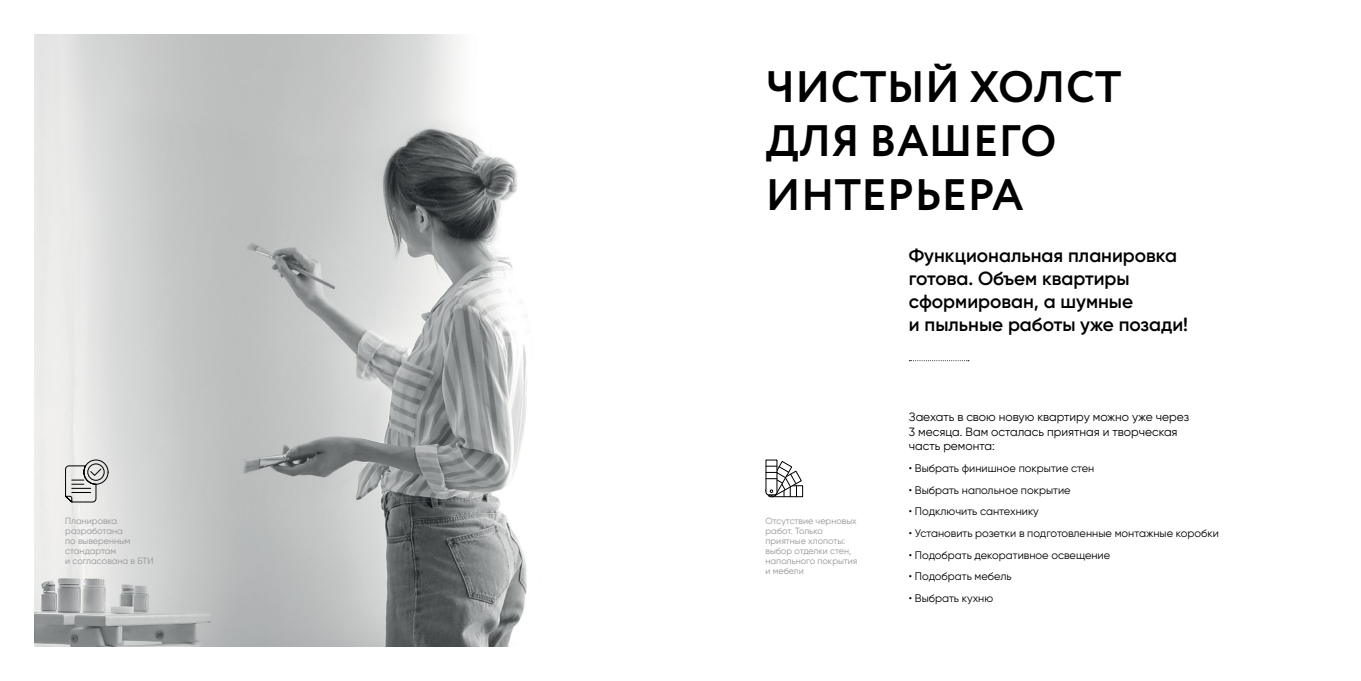
<style>
.page{position:relative;width:1361px;height:681px;background:#fff}
.page>*{position:absolute;margin:0;border:0;box-sizing:border-box;transform-origin:0 0}
.t1{font:700 44px/54px "Circe";letter-spacing:.01em;color:#000}
.t2{font:600 19px/22.8px "Gilroy";color:#000}
.t3{font:12px/14.4px "Gilroy";color:#000}
.t4{font:11px "Gilroy";color:#000}
.t5{font:9px/10px "Gilroy";color:#939598}
</style>
<div class="page">
<img style="left:34px;top:34px;width:493px;height:612px">
<svg style="left:909px;top:360px;width:60px;height:1px"></svg>
<svg style="left:765px;top:459px;width:38px;height:39px"></svg>
<svg style="left:64px;top:459px;width:45px;height:44px"></svg>
<p class="t5" style="left:65px;top:515px;width:90px">Планировка разработана<br>по выверенным стандартам<br>и согласована в БТИ</p>
<h1 class="t1" style="left:766px;top:62px;width:357px">ЧИСТЫЙ ХОЛСТ<br>ДЛЯ ВАШЕГО<br>ИНТЕРЬЕРА</h1>
<h2 class="t2" style="left:909px;top:244px;width:281px">Функциональная планировка готова. Объем квартиры сформирован, а шумные<br>и пыльные работы уже позади!</h2>
<p class="t5" style="left:765px;top:515px;width:93px">Отсутствие черновых работ. Только приятные хлопоты: выбор отделки стен, напольного покрытия и мебели</p>
<p class="t3" style="left:909px;top:409px;width:282px">Заехать в свою новую квартиру можно уже через<br>3 месяца. Вам осталась приятная и творческая часть ремонта:</p>
<p class="t4" style="left:909px;top:461px;width:187px">• Выбрать финишное покрытие стен</p>
<p class="t4" style="left:909px;top:483px;width:163px">• Выбрать напольное покрытие</p>
<p class="t4" style="left:909px;top:504px;width:131px">• Подключить сантехнику</p>
<p class="t4" style="left:909px;top:526px;width:311px">• Установить розетки в подготовленные монтажные коробки</p>
<p class="t4" style="left:909px;top:548px;width:203px">• Подобрать декоративное освещение</p>
<p class="t4" style="left:909px;top:569px;width:104px">• Подобрать мебель</p>
<p class="t4" style="left:909px;top:591px;width:86px">• Выбрать кухню</p>
</div>
